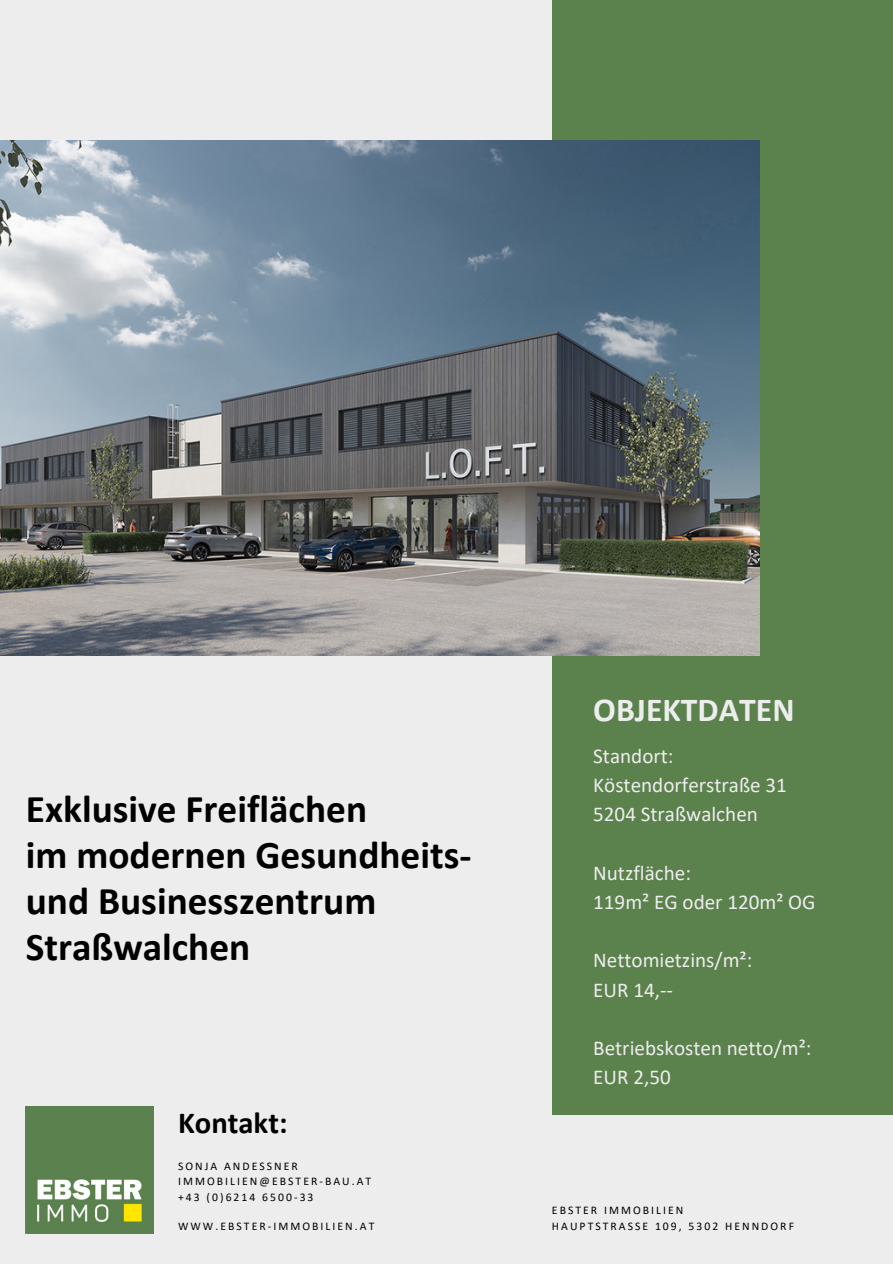
<style>
.page{position:relative;width:893px;height:1264px;background:#fff}
.page>*{position:absolute;margin:0;border:0;box-sizing:border-box;transform-origin:0 0}
.t1{font:700 39.3px/46.2px "Calibri";color:#000}
.t2{font:700 33.6px "Calibri";color:#ededed}
.t3{font:700 30.75px "Calibri";color:#000}
.t4{font:21.15px "Calibri";color:#ededed}
.t5{font:11.7px "Calibri";letter-spacing:.175em;color:#000}
</style>
<div class="page">
<div style="left:0;top:0;width:892px;height:1263px;background:#ededed"></div>
<div style="left:552px;top:0;width:340px;height:1114px;background:#5b814d"></div>
<img style="left:0;top:140px;width:759px;height:516px">
<img style="left:26px;top:1106px;width:127px;height:127px">
<p class="t1" style="left:26px;top:788px;width:343px">Exklusive Freiflächen</p>
<p class="t1" style="left:26px;top:834px;width:447px">im modernen Gesundheits&shy;und Businesszentrum<br>Straßwalchen</p>
<p class="t3" style="left:178px;top:1110px;width:111px">Kontakt:</p>
<p class="t5" style="left:178px;top:1161px;width:121px">SONJA ANDESSNER</p>
<p class="t5" style="left:178px;top:1176px;width:195px">IMMOBILIEN@EBSTER-BAU.AT</p>
<p class="t5" style="left:178px;top:1192px;width:137px">+43 (0)6214 6500-33</p>
<p class="t5" style="left:178px;top:1220px;width:198px">WWW.EBSTER-IMMOBILIEN.AT</p>
<p class="t2" style="left:593px;top:695px;width:203px">OBJEKTDATEN</p>
<p class="t4" style="left:593px;top:746px;width:82px">Standort:</p>
<p class="t4" style="left:593px;top:776px;width:195px">Köstendorferstraße 31</p>
<p class="t4" style="left:593px;top:805px;width:166px">5204 Straßwalchen</p>
<p class="t4" style="left:593px;top:863px;width:99px">Nutzfläche:</p>
<p class="t4" style="left:593px;top:893px;width:224px">119m² EG oder 120m² OG</p>
<p class="t4" style="left:593px;top:951px;width:160px">Nettomietzins/m²:</p>
<p class="t4" style="left:593px;top:980px;width:81px">EUR 14,--</p>
<p class="t4" style="left:593px;top:1039px;width:220px">Betriebskosten netto/m²:</p>
<p class="t4" style="left:593px;top:1068px;width:79px">EUR 2,50</p>
<p class="t5" style="left:552px;top:1205px;width:133px">EBSTER IMMOBILIEN</p>
<p class="t5" style="left:552px;top:1220px;width:243px">HAUPTSTRASSE 109, 5302 HENNDORF</p>
</div>
